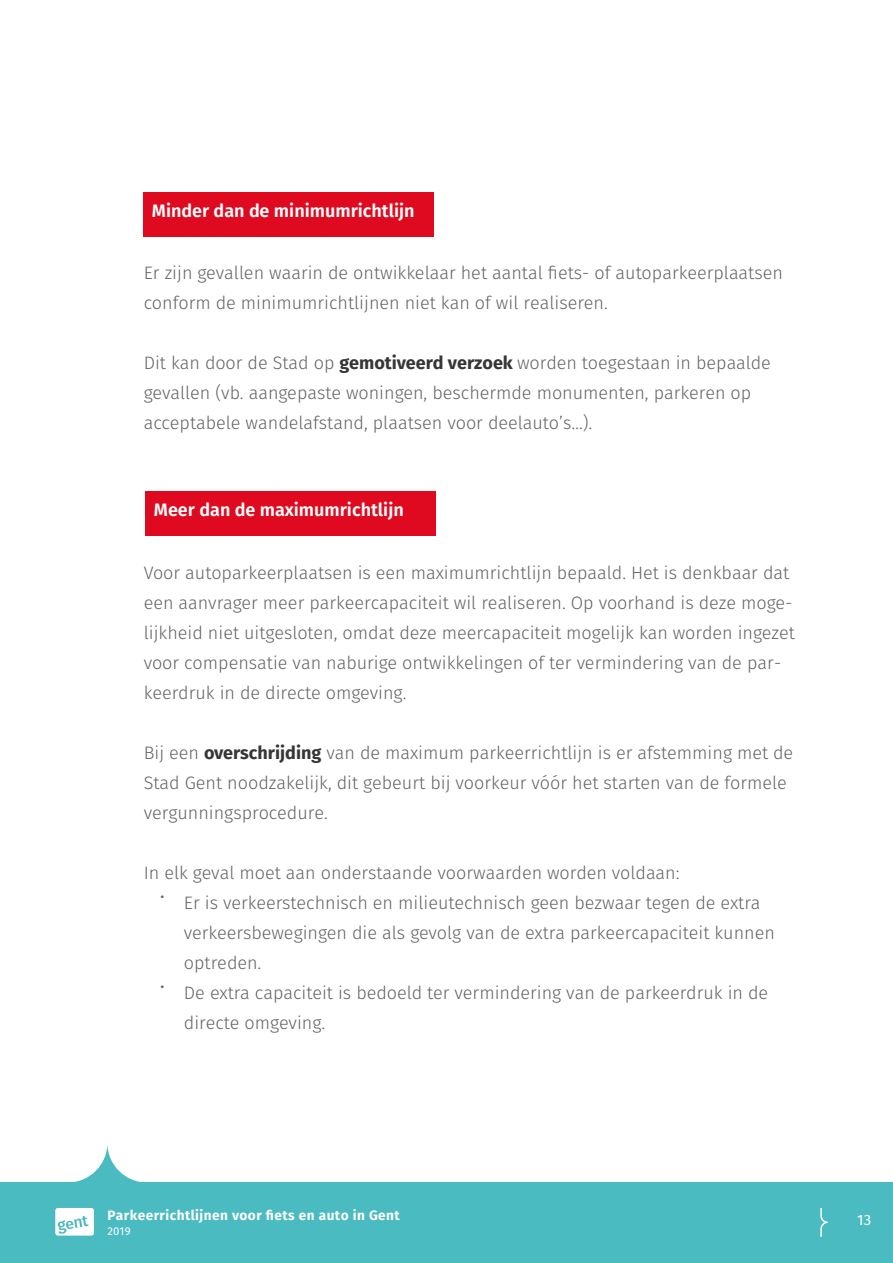
<style>
.page{position:relative;width:893px;height:1263px;background:#fff}
.page>*{position:absolute;margin:0;border:0;box-sizing:border-box;transform-origin:0 0}
.t1{font:300 18px/30px "Fira Sans";color:#646361}
.t2{font:600 18px "Fira Sans";color:#fff}
.t3{font:15px "Fira Sans";color:#fff}
.t4{font:700 13.65px "Fira Sans";letter-spacing:.03em;color:#fff}
.t5{font:11.4px "Fira Sans";color:#fff}
.s1{font-weight:700;color:#373636}
</style>
<div class="page">
<svg style="left:74px;top:1145px;width:67px;height:37px"></svg>
<div style="left:0;top:1182px;width:893px;height:81px;background:#4abbc1"></div>
<svg style="left:820px;top:1208px;width:8px;height:29px"></svg>
<div style="left:55px;top:1208px;width:39px;height:27px;background:#fff;border-radius:3px"></div>
<svg style="left:58px;top:1216px;width:31px;height:18px"></svg>
<div style="left:144px;top:192px;width:290px;height:45px;background:#df0a1f"></div>
<div style="left:146px;top:491px;width:290px;height:44px;background:#df0a1f"></div>
<p class="t2" style="left:152px;top:198px;width:264px">Minder dan de minimumrichtlijn</p>
<p class="t1" style="left:144px;top:257px;width:641px">Er zijn gevallen waarin de ontwikkelaar het aantal fiets- of autoparkeerplaatsen conform de minimumrichtlijnen niet kan of wil realiseren.</p>
<p class="t1" style="left:144px;top:347px;width:629px">Dit kan door de Stad op <span class="s1">gemotiveerd verzoek</span> worden toegestaan in bepaalde gevallen (vb. aangepaste woningen, beschermde monumenten, parkeren op acceptabele wandelafstand, plaatsen voor deelauto’s…).</p>
<p class="t2" style="left:154px;top:497px;width:251px">Meer dan de maximumrichtlijn</p>
<p class="t1" style="left:144px;top:557px;width:653px">Voor autoparkeerplaatsen is een maximumrichtlijn bepaald. Het is denkbaar dat een aanvrager meer parkeercapaciteit wil realiseren. Op voorhand is deze moge&shy;lijkheid niet uitgesloten, omdat deze meercapaciteit mogelijk kan worden ingezet voor compensatie van naburige ontwikkelingen of ter vermindering van de par&shy;keerdruk in de directe omgeving.</p>
<p class="t1" style="left:144px;top:737px;width:651px">Bij een <span class="s1">overschrijding</span> van de maximum parkeerrichtlijn is er afstemming met de<br>Stad Gent noodzakelijk, dit gebeurt bij voorkeur vóór het starten van de formele vergunningsprocedure.</p>
<p class="t1" style="left:184px;top:857px;width:592px;text-indent:-40px">In elk geval moet aan onderstaande voorwaarden worden voldaan:<br>Er is verkeerstechnisch en milieutechnisch geen bezwaar tegen de extra verkeersbewegingen die als gevolg van de extra parkeercapaciteit kunnen optreden.<br>De extra capaciteit is bedoeld ter vermindering van de parkeerdruk in de directe omgeving.</p>
<p class="t1" style="left:160px;top:882px;width:7px">•</p>
<p class="t1" style="left:160px;top:972px;width:7px">•</p>
<p class="t4" style="left:107px;top:1206px;width:294px">Parkeerrichtlijnen voor fiets en auto in Gent</p>
<p class="t5" style="left:107px;top:1223px;width:25px">2019</p>
<p class="t3" style="left:857px;top:1209px;width:15px">13</p>
</div>
